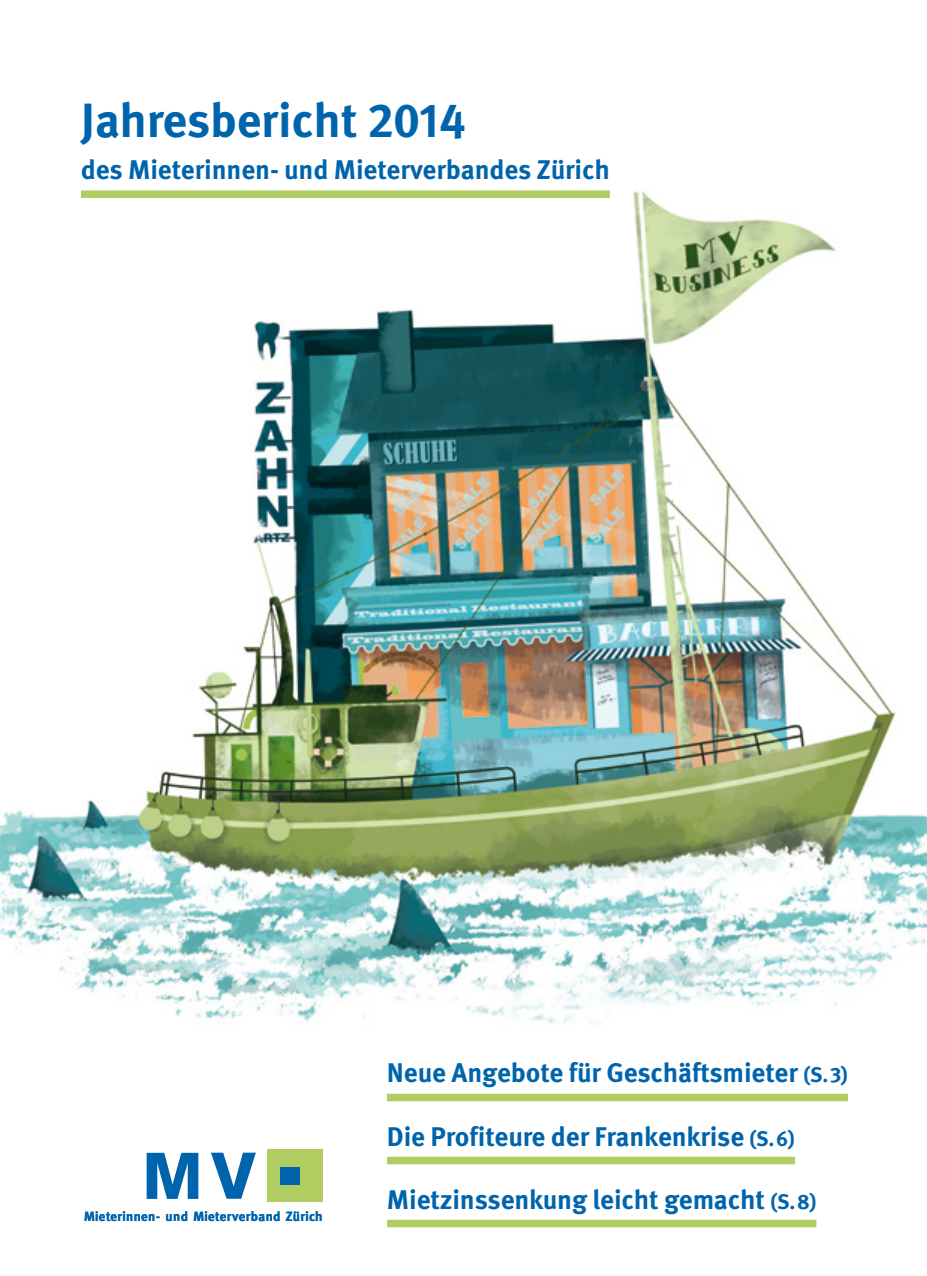
<style>
.page{position:relative;width:927px;height:1276px;background:#fff}
.page>*{position:absolute;margin:0;border:0;box-sizing:border-box;transform-origin:0 0}
.t1{font:700 48px "Meta OT";letter-spacing:-.01em;color:#0064ad}
.t2{font:700 27px "Meta OT";letter-spacing:-.005em;color:#0064ad}
.t3{font:700 13.35px "Meta";letter-spacing:.03em;color:#0064ad}
.s1{font-size:21px}
</style>
<div class="page">
<img style="left:0;top:191px;width:927px;height:911px">
<div style="left:387px;top:1219px;width:429px;height:8px;background:#b1cd61"></div>
<div style="left:387px;top:1156px;width:408px;height:8px;background:#b1cd61"></div>
<div style="left:387px;top:1093px;width:461px;height:8px;background:#b1cd61"></div>
<div style="left:81px;top:190px;width:529px;height:8px;background:#b1cd61"></div>
<div style="left:268px;top:1149px;width:55px;height:52px;background:#b1cd61"></div>
<svg style="left:147px;top:1152px;width:51px;height:47px"></svg>
<svg style="left:211px;top:1152px;width:45px;height:46px"></svg>
<div style="left:280px;top:1167px;width:19px;height:17px;background:#0064ad"></div>
<h1 class="t1" style="left:81px;top:92px;width:387px">Jahresbericht 2014</h1>
<p class="t2" style="left:81px;top:154px;width:530px">des Mieterinnen- und Mieterverbandes Zürich</p>
<p class="t2" style="left:387px;top:1057px;width:463px">Neue Angebote für Geschäftsmieter <span class="s1">(S.3)</span></p>
<p class="t3" style="left:84px;top:1209px;width:240px">Mieterinnen- und Mieterverband Zürich</p>
<p class="t2" style="left:387px;top:1120px;width:410px">Die Profiteure der Frankenkrise <span class="s1">(S.6)</span></p>
<p class="t2" style="left:387px;top:1183px;width:431px">Mietzinssenkung leicht gemacht <span class="s1">(S.8)</span></p>
</div>
